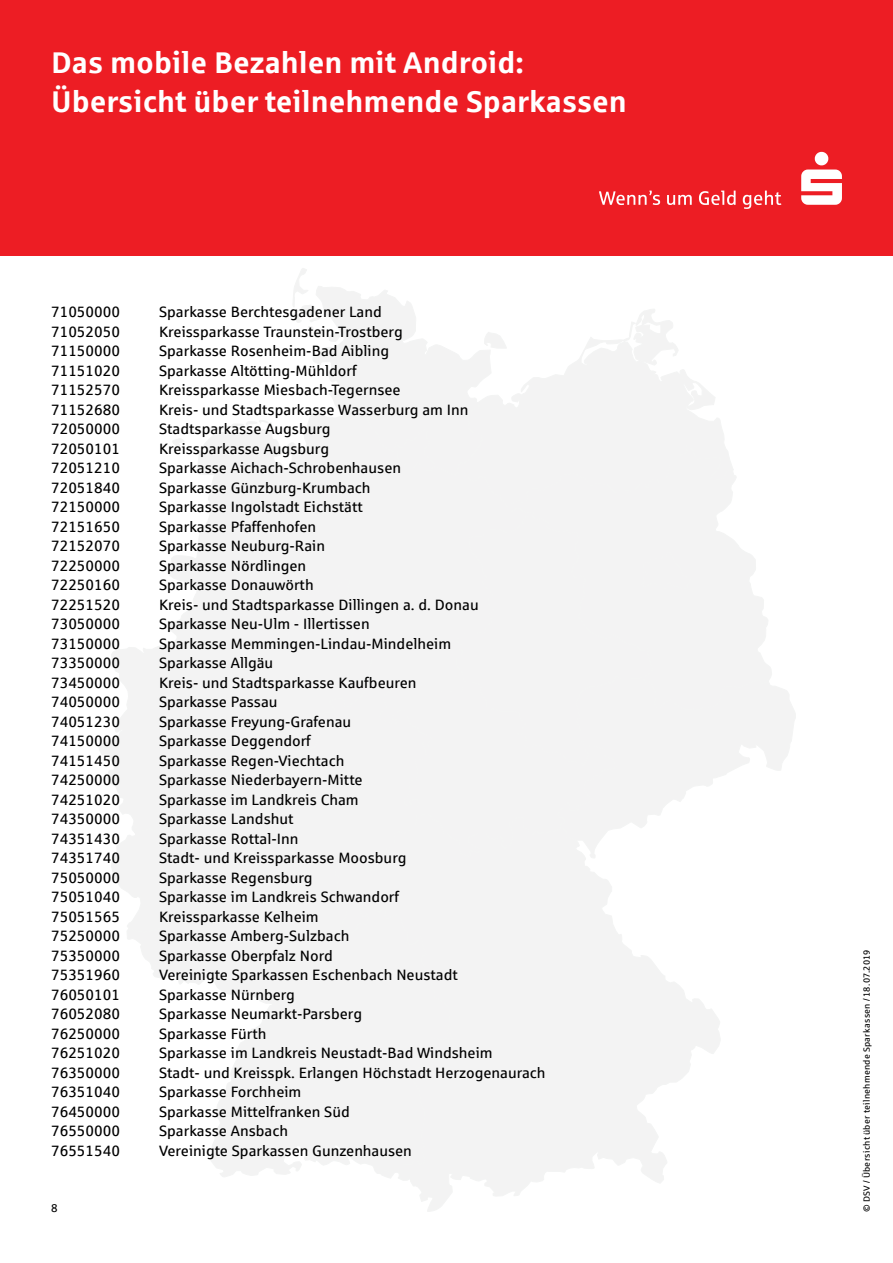
<style>
.page{position:relative;width:893px;height:1263px;background:#fff}
.page>*{position:absolute;margin:0;border:0;box-sizing:border-box;transform-origin:0 0}
.t1{font:700 30px/39px "Sparkasse Rg";color:#fff}
.t2{font:15px "Sparkasse Rg";color:#000}
.t3{font:11.25px "Sparkasse Rg";color:#000}
.t4{font:9px "Sparkasse Rg";letter-spacing:.03em;color:#000}
</style>
<div class="page">
<div style="left:0;top:0;width:893px;height:255px;background:#ed1d24"></div>
<svg style="left:599px;top:191px;width:182px;height:17px"></svg>
<svg style="left:801px;top:152px;width:41px;height:53px"></svg>
<svg style="left:263px;top:268px;width:193px;height:141px"></svg>
<svg style="left:432px;top:686px;width:364px;height:128px"></svg>
<svg style="left:111px;top:836px;width:129px;height:149px"></svg>
<svg style="left:99px;top:644px;width:141px;height:192px"></svg>
<svg style="left:169px;top:409px;width:362px;height:317px"></svg>
<svg style="left:456px;top:309px;width:268px;height:195px"></svg>
<div style="left:240px;top:680px;width:192px;height:226px;background:#f3f3f3"></div>
<div style="left:393px;top:429px;width:44px;height:43px;background:#f3f3f3"></div>
<div style="left:303px;top:444px;width:37px;height:74px;background:#f3f3f3"></div>
<svg style="left:505px;top:443px;width:267px;height:268px"></svg>
<div style="left:641px;top:546px;width:50px;height:43px;background:#f3f3f3"></div>
<svg style="left:334px;top:814px;width:386px;height:382px"></svg>
<svg style="left:210px;top:906px;width:277px;height:306px"></svg>
<h1 class="t1" style="left:51px;top:42px;width:577px">Das mobile Bezahlen mit Android:<br>Übersicht über teilnehmende Sparkassen</h1>
<p class="t2" style="left:51px;top:303px;width:71px">71050000</p>
<p class="t2" style="left:159px;top:303px;width:224px">Sparkasse Berchtesgadener Land</p>
<p class="t2" style="left:51px;top:322px;width:71px">71052050</p>
<p class="t2" style="left:159px;top:322px;width:245px">Kreissparkasse Traunstein-Trostberg</p>
<p class="t2" style="left:51px;top:342px;width:71px">71150000</p>
<p class="t2" style="left:159px;top:342px;width:232px">Sparkasse Rosenheim-Bad Aibling</p>
<p class="t2" style="left:51px;top:361px;width:71px">71151020</p>
<p class="t2" style="left:159px;top:361px;width:199px">Sparkasse Altötting-Mühldorf</p>
<p class="t2" style="left:51px;top:381px;width:71px">71152570</p>
<p class="t2" style="left:159px;top:381px;width:243px">Kreissparkasse Miesbach-Tegernsee</p>
<p class="t2" style="left:51px;top:400px;width:71px">71152680</p>
<p class="t2" style="left:159px;top:400px;width:311px">Kreis- und Stadtsparkasse Wasserburg am Inn</p>
<p class="t2" style="left:51px;top:420px;width:71px">72050000</p>
<p class="t2" style="left:159px;top:420px;width:173px">Stadtsparkasse Augsburg</p>
<p class="t2" style="left:51px;top:439px;width:71px">72050101</p>
<p class="t2" style="left:159px;top:439px;width:172px">Kreissparkasse Augsburg</p>
<p class="t2" style="left:51px;top:459px;width:71px">72051210</p>
<p class="t2" style="left:159px;top:459px;width:244px">Sparkasse Aichach-Schrobenhausen</p>
<p class="t2" style="left:51px;top:478px;width:71px">72051840</p>
<p class="t2" style="left:159px;top:478px;width:213px">Sparkasse Günzburg-Krumbach</p>
<p class="t2" style="left:51px;top:498px;width:71px">72150000</p>
<p class="t2" style="left:159px;top:498px;width:205px">Sparkasse Ingolstadt Eichstätt</p>
<p class="t2" style="left:51px;top:517px;width:71px">72151650</p>
<p class="t2" style="left:159px;top:517px;width:159px">Sparkasse Pfaffenhofen</p>
<p class="t2" style="left:51px;top:537px;width:71px">72152070</p>
<p class="t2" style="left:159px;top:537px;width:168px">Sparkasse Neuburg-Rain</p>
<p class="t2" style="left:51px;top:556px;width:71px">72250000</p>
<p class="t2" style="left:159px;top:556px;width:149px">Sparkasse Nördlingen</p>
<p class="t2" style="left:51px;top:576px;width:71px">72250160</p>
<p class="t2" style="left:159px;top:576px;width:156px">Sparkasse Donauwörth</p>
<p class="t2" style="left:51px;top:595px;width:71px">72251520</p>
<p class="t2" style="left:159px;top:595px;width:321px">Kreis- und Stadtsparkasse Dillingen a. d. Donau</p>
<p class="t2" style="left:51px;top:615px;width:71px">73050000</p>
<p class="t2" style="left:159px;top:615px;width:212px">Sparkasse Neu-Ulm - Illertissen</p>
<p class="t2" style="left:51px;top:634px;width:71px">73150000</p>
<p class="t2" style="left:159px;top:634px;width:294px">Sparkasse Memmingen-Lindau-Mindelheim</p>
<p class="t2" style="left:51px;top:654px;width:71px">73350000</p>
<p class="t2" style="left:159px;top:654px;width:116px">Sparkasse Allgäu</p>
<p class="t2" style="left:51px;top:673px;width:71px">73450000</p>
<p class="t2" style="left:159px;top:673px;width:259px">Kreis- und Stadtsparkasse Kaufbeuren</p>
<p class="t2" style="left:51px;top:693px;width:71px">74050000</p>
<p class="t2" style="left:159px;top:693px;width:120px">Sparkasse Passau</p>
<p class="t2" style="left:51px;top:712px;width:71px">74051230</p>
<p class="t2" style="left:159px;top:712px;width:194px">Sparkasse Freyung-Grafenau</p>
<p class="t2" style="left:51px;top:732px;width:71px">74150000</p>
<p class="t2" style="left:159px;top:732px;width:153px">Sparkasse Deggendorf</p>
<p class="t2" style="left:51px;top:751px;width:71px">74151450</p>
<p class="t2" style="left:159px;top:751px;width:187px">Sparkasse Regen-Viechtach</p>
<p class="t2" style="left:51px;top:771px;width:71px">74250000</p>
<p class="t2" style="left:159px;top:771px;width:205px">Sparkasse Niederbayern-Mitte</p>
<p class="t2" style="left:51px;top:790px;width:71px">74251020</p>
<p class="t2" style="left:159px;top:790px;width:201px">Sparkasse im Landkreis Cham</p>
<p class="t2" style="left:51px;top:810px;width:71px">74350000</p>
<p class="t2" style="left:159px;top:810px;width:136px">Sparkasse Landshut</p>
<p class="t2" style="left:51px;top:829px;width:71px">74351430</p>
<p class="t2" style="left:159px;top:829px;width:141px">Sparkasse Rottal-Inn</p>
<p class="t2" style="left:51px;top:849px;width:71px">74351740</p>
<p class="t2" style="left:159px;top:849px;width:249px">Stadt- und Kreissparkasse Moosburg</p>
<p class="t2" style="left:51px;top:868px;width:71px">75050000</p>
<p class="t2" style="left:159px;top:868px;width:155px">Sparkasse Regensburg</p>
<p class="t2" style="left:51px;top:888px;width:71px">75051040</p>
<p class="t2" style="left:159px;top:888px;width:242px">Sparkasse im Landkreis Schwandorf</p>
<p class="t2" style="left:51px;top:907px;width:71px">75051565</p>
<p class="t2" style="left:159px;top:907px;width:161px">Kreissparkasse Kelheim</p>
<p class="t2" style="left:51px;top:927px;width:71px">75250000</p>
<p class="t2" style="left:159px;top:927px;width:192px">Sparkasse Amberg-Sulzbach</p>
<p class="t2" style="left:51px;top:946px;width:71px">75350000</p>
<p class="t2" style="left:159px;top:946px;width:175px">Sparkasse Oberpfalz Nord</p>
<p class="t2" style="left:51px;top:966px;width:71px">75351960</p>
<p class="t2" style="left:159px;top:966px;width:300px">Vereinigte Sparkassen Eschenbach Neustadt</p>
<p class="t2" style="left:51px;top:985px;width:71px">76050101</p>
<p class="t2" style="left:159px;top:985px;width:137px">Sparkasse Nürnberg</p>
<p class="t2" style="left:51px;top:1005px;width:71px">76052080</p>
<p class="t2" style="left:159px;top:1005px;width:205px">Sparkasse Neumarkt-Parsberg</p>
<p class="t2" style="left:51px;top:1024px;width:71px">76250000</p>
<p class="t2" style="left:159px;top:1024px;width:109px">Sparkasse Fürth</p>
<p class="t2" style="left:51px;top:1044px;width:71px">76251020</p>
<p class="t2" style="left:159px;top:1044px;width:335px">Sparkasse im Landkreis Neustadt-Bad Windsheim</p>
<p class="t2" style="left:51px;top:1063px;width:71px">76350000</p>
<p class="t2" style="left:159px;top:1063px;width:388px">Stadt- und Kreisspk. Erlangen Höchstadt Herzogenaurach</p>
<p class="t2" style="left:51px;top:1083px;width:71px">76351040</p>
<p class="t2" style="left:159px;top:1083px;width:144px">Sparkasse Forchheim</p>
<p class="t2" style="left:51px;top:1102px;width:71px">76450000</p>
<p class="t2" style="left:159px;top:1102px;width:192px">Sparkasse Mittelfranken Süd</p>
<p class="t2" style="left:51px;top:1122px;width:71px">76550000</p>
<p class="t2" style="left:159px;top:1122px;width:131px">Sparkasse Ansbach</p>
<p class="t2" style="left:51px;top:1141px;width:71px">76551540</p>
<p class="t2" style="left:159px;top:1141px;width:254px">Vereinigte Sparkassen Gunzenhausen</p>
<p class="t3" style="left:51px;top:1201px;width:8px">8</p>
<p class="t4" style="left:861px;top:1212px;width:263px;rotate:-90deg">© DSV / Übersicht über teilnehmende Sparkassen / 18.07.2019</p>
</div>
